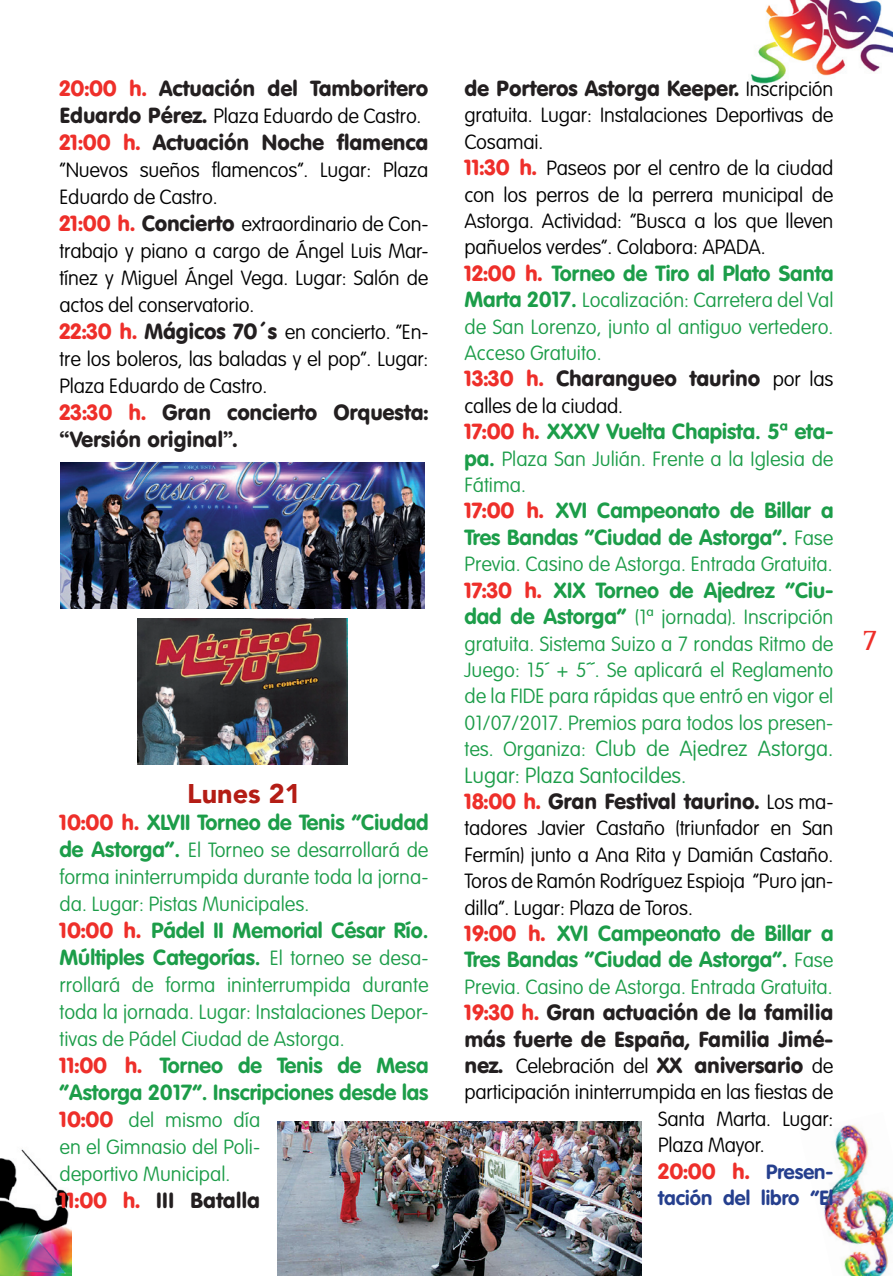
<style>
.page{position:relative;width:893px;height:1276px;background:#fff}
.page>*{position:absolute;margin:0;border:0;box-sizing:border-box;transform-origin:0 0}
.t1{font:30.9px "Rotis Semi Serif";color:#ee2f2a}
.t2{font:900 27px "Avenir";color:#b41d15}
.t3{font:700 21.6px/27px "VAG Rounded";color:#1c9d49}
.t4{font:21.6px/26.4px "VAG Rounded BT";letter-spacing:-.01em;color:#231f20}
.t5{font:100 21.6px/26.4px "VAG Rounded";color:#1c9d49}
.t6{font:21.6px "VAG Rounded BT";color:#ee2f2a}
.t7{font:100 20.4px/26.4px "VAG Rounded";letter-spacing:-.01em;color:#000}
.t8{font:100 20.4px/26.4px "VAG Rounded";color:#1c9d49;text-align:justify}
.t9{font:700 20.4px "VAG Rounded";color:#253f8e}
.s1{color:#ee2f2a}
.s2{font-family:"VAG Rounded BT";font-weight:400;font-size:21.6px;color:#231f20}
.s3{font-family:"VAG Rounded BT";font-weight:400;font-size:21.6px;color:#ee2f2a}
.s4{font-family:"VAG Rounded BT";font-weight:400;color:#ee2f2a}
.s5{font-weight:700;font-size:21.6px}
.s6{font-weight:100;font-size:20.4px}
.s7{font-family:"VAG Rounded";font-weight:100;font-size:20.4px;color:#000}
.s8{font-size:20.4px}
.s9{font-family:"VAG Rounded";font-weight:700;font-size:20.4px;color:#253f8e}
</style>
<div class="page">
<img style="left:751px;top:0;width:142px;height:84px">
<img style="left:0;top:1149px;width:71px;height:127px">
<img style="left:824px;top:1124px;width:69px;height:152px">
<img style="left:61px;top:462px;width:364px;height:146px">
<img style="left:138px;top:619px;width:210px;height:145px">
<img style="left:277px;top:1121px;width:364px;height:155px">
<p class="t4" style="left:60px;top:75px;width:370px"><span class="s1">20:00 h.</span> Actuación del Tamboritero</p>
<p class="t7" style="left:60px;top:103px;width:363px"><span class="s2">Eduardo Pérez.</span> Plaza Eduardo de Castro.</p>
<p class="t4" style="left:60px;top:129px;width:370px"><span class="s1">21:00 h.</span> Actuación Noche flamenca</p>
<p class="t7" style="left:60px;top:156px;width:370px">“Nuevos sueños flamencos”. Lugar: Plaza Eduardo de Castro.<br><span class="s3">21:00 h.</span> <span class="s2">Concierto</span> extraordinario de Con&shy;trabajo y piano a cargo de Ángel Luis Mar&shy;tínez y Miguel Ángel Vega. Lugar: Salón de actos del conservatorio.<br><span class="s3">22:30 h.</span> <span class="s2">Mágicos 70´s</span> en concierto. “En&shy;tre los boleros, las baladas y el pop”. Lugar:<br>Plaza Eduardo de Castro.</p>
<p class="t4" style="left:60px;top:398px;width:370px"><span class="s1">23:30 h.</span> Gran concierto Orquesta: “Versión original”.</p>
<h2 class="t2" style="left:187px;top:770px;width:115px">Lunes 21</h2>
<p class="t3" style="left:60px;top:808px;width:370px"><span class="s4">10:00 h.</span> XLVII Torneo de Tenis “Ciudad</p>
<p class="t8" style="left:60px;top:836px;width:370px"><span class="s5">de Astorga”.</span> El Torneo se desarrollará de forma ininterrumpida durante toda la jorna&shy;da. Lugar: Pistas Municipales.</p>
<p class="t3" style="left:60px;top:916px;width:370px"><span class="s4">10:00 h.</span> Pádel II Memorial César Río.<br>Múltiples Categorías. <span class="s6">El torneo se desa-</span></p>
<p class="t8" style="left:60px;top:971px;width:370px">rrollará de forma ininterrumpida durante toda la jornada. Lugar: Instalaciones Depor&shy;tivas de Pádel Ciudad de Astorga.</p>
<p class="t3" style="left:60px;top:1051px;width:370px"><span class="s4">11:00 h.</span> Torneo de Tenis de Mesa “Astorga 2017”. Inscripciones desde las</p>
<p class="t8" style="left:60px;top:1106px;width:202px"><span class="s3">10:00</span> del mismo día en el Gimnasio del Poli&shy;deportivo Municipal.</p>
<p class="t4" style="left:60px;top:1186px;width:202px"><span class="s1">11:00 h.</span> III Batalla</p>
<p class="t4" style="left:464px;top:75px;width:370px">de Porteros Astorga Keeper. <span class="s7">Inscripción</span></p>
<p class="t7" style="left:464px;top:102px;width:370px">gratuita. Lugar: Instalaciones Deportivas de Cosamai.<br><span class="s3">11:30 h.</span> Paseos por el centro de la ciudad con los perros de la perrera municipal de Astorga. Actividad: “Busca a los que lleven pañuelos verdes”. Colabora: APADA.</p>
<p class="t3" style="left:464px;top:259px;width:370px"><span class="s4">12:00 h.</span> Torneo de Tiro al Plato Santa</p>
<p class="t8" style="left:464px;top:287px;width:370px"><span class="s5">Marta 2017.</span> Localización: Carretera del Val de San Lorenzo, junto al antiguo vertedero.<br>Acceso Gratuito.</p>
<p class="t4" style="left:464px;top:365px;width:370px"><span class="s1">13:30 h.</span> Charangueo taurino <span class="s7">por las</span></p>
<p class="t7" style="left:464px;top:392px;width:160px">calles de la ciudad.</p>
<p class="t3" style="left:464px;top:418px;width:370px"><span class="s4">17:00 h.</span> XXXV Vuelta Chapista. 5ª eta-</p>
<p class="t8" style="left:464px;top:445px;width:370px"><span class="s5">pa.</span> Plaza San Julián. Frente a la Iglesia de<br>Fátima.</p>
<p class="t3" style="left:464px;top:497px;width:370px"><span class="s4">17:00 h.</span> XVI Campeonato de Billar a<br>Tres Bandas “Ciudad de Astorga”. <span class="s6">Fase</span></p>
<p class="t8" style="left:464px;top:551px;width:370px">Previa. Casino de Astorga. Entrada Gratuita.</p>
<p class="t3" style="left:464px;top:576px;width:370px"><span class="s4">17:30 h.</span> XIX Torneo de Ajedrez “Ciu-</p>
<p class="t8" style="left:464px;top:604px;width:370px"><span class="s5">dad de Astorga”</span> (1ª jornada). Inscripción gratuita. Sistema Suizo a 7 rondas Ritmo de Juego: 15´ + 5´´. Se aplicará el Reglamento de la FIDE para rápidas que entró en vigor el 01/07/2017. Premios para todos los presen-</p>
<p class="t5" style="left:464px;top:735px;width:370px"><span class="s8">tes. Organiza:</span> Club de Ajedrez Astorga.<br>Lugar: Plaza Santocildes.</p>
<p class="t4" style="left:464px;top:787px;width:370px"><span class="s1">18:00 h.</span> Gran Festival taurino. <span class="s7">Los ma-</span></p>
<p class="t7" style="left:464px;top:815px;width:370px;text-align:justify">tadores Javier Castaño (triunfador en San Fermín) junto a Ana Rita y Damián Castaño.<br>Toros de Ramón Rodríguez Espioja “Puro jan&shy;dilla”. Lugar: Plaza de Toros.</p>
<p class="t3" style="left:464px;top:920px;width:370px"><span class="s4">19:00 h.</span> XVI Campeonato de Billar a<br>Tres Bandas “Ciudad de Astorga”. <span class="s6">Fase</span></p>
<p class="t8" style="left:464px;top:973px;width:370px">Previa. Casino de Astorga. Entrada Gratuita.</p>
<p class="t4" style="left:464px;top:999px;width:370px;text-align:justify"><span class="s1">19:30 h.</span> Gran actuación de la familia más fuerte de España, Familia Jimé&shy;nez. <span class="s7">Celebración del</span> XX aniversario <span class="s7">de</span></p>
<p class="t7" style="left:658px;top:1079px;width:177px;text-align:justify;text-indent:-194px">participación ininterrumpida en las fiestas de Santa Marta. Lugar:<br>Plaza Mayor.</p>
<p class="t6" style="left:658px;top:1157px;width:177px">20:00 h. <span class="s9">Presen-</span></p>
<p class="t9" style="left:658px;top:1186px;width:177px">tación del libro “El</p>
<h1 class="t1" style="left:862px;top:621px;width:18px">7</h1>
</div>
